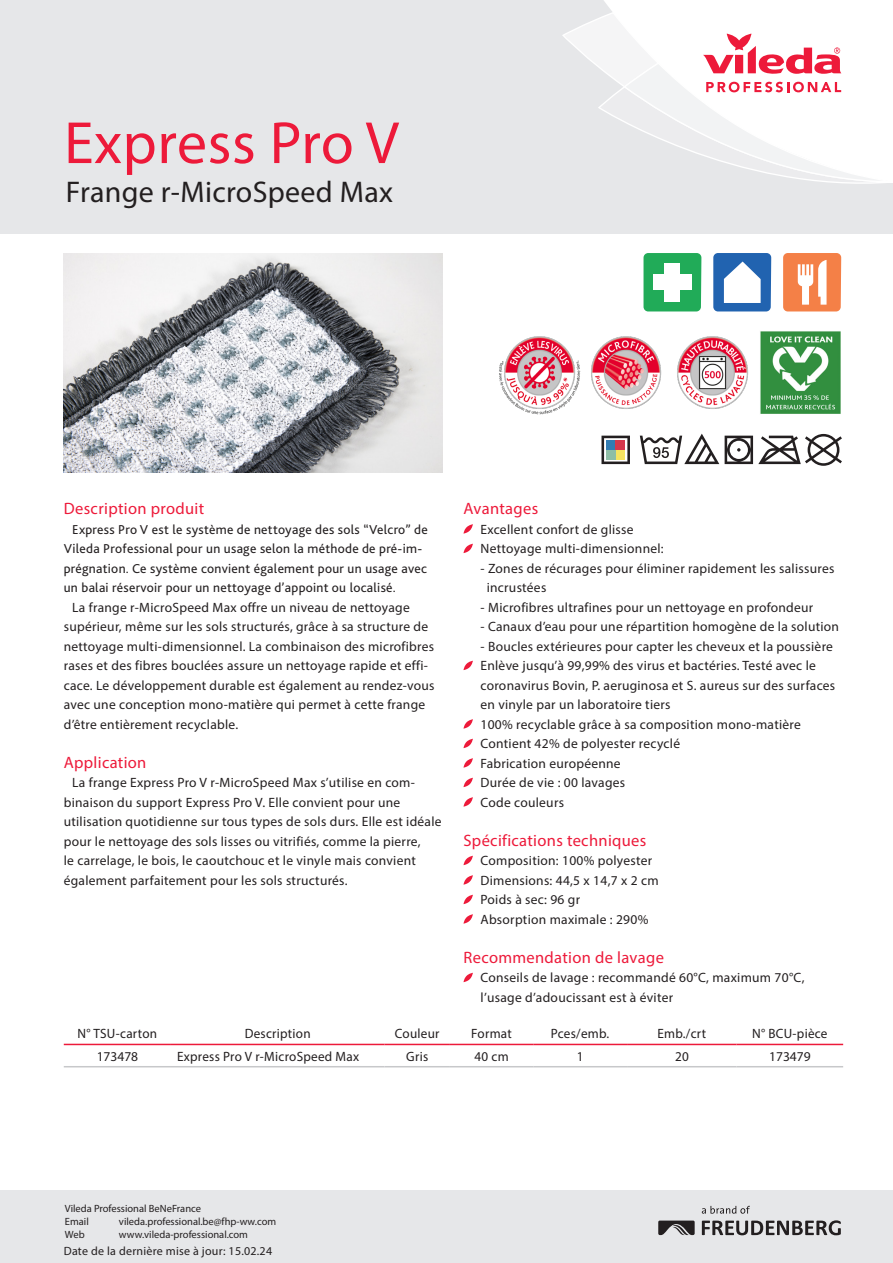
<style>
.page{position:relative;width:893px;height:1263px;background:#fff}
.page>*{position:absolute;margin:0;border:0;box-sizing:border-box;transform-origin:0 0}
.Headline{font:60px "Myriad Pro";letter-spacing:.01em;color:#ed1a3a}
.Subline{font:30px "Myriad Pro";letter-spacing:.01em;color:#231f20}
.Copy_cross_heading{font:16.5px "Myriad Pro";letter-spacing:.02em;color:#ed1a3a}
.Copy_cross_heading-2{font:13.5px/19.5px "Myriad Pro";letter-spacing:.02em;color:#231f20}
.Bullet_wings{font:13.5px/19.5px "Myriad Pro";letter-spacing:.02em;color:#231f20}
.Copy_cross_heading-3{font:13.5px/19.5px "Bliss";letter-spacing:.02em;color:#231f20}
.Copy_cross_heading-4{font:12px "Myriad Pro";letter-spacing:.02em;color:#231f20}
.Footer_contact_ViledaProfessional{font:10.5px "Myriad Pro";color:#231f20}
</style>
<div class="page">
<div style="left:0;top:0;width:893px;height:234px;background:#e6e7e9"></div>
<div style="left:604px;top:0;width:289px;height:11px;background:#fff"></div>
<svg style="left:562px;top:11px;width:331px;height:173px"></svg>
<div style="left:0;top:1191px;width:893px;height:72px;background:#e6e7e9"></div>
<svg style="left:702px;top:1220px;width:139px;height:15px"></svg>
<svg style="left:658px;top:1220px;width:37px;height:15px"></svg>
<svg style="left:702px;top:1206px;width:48px;height:8px"></svg>
<img style="left:64px;top:254px;width:378px;height:219px">
<svg style="left:463px;top:524px;width:10px;height:10px"></svg>
<svg style="left:463px;top:544px;width:10px;height:9px"></svg>
<svg style="left:463px;top:661px;width:10px;height:9px"></svg>
<svg style="left:463px;top:719px;width:10px;height:10px"></svg>
<svg style="left:463px;top:739px;width:10px;height:9px"></svg>
<svg style="left:463px;top:758px;width:10px;height:10px"></svg>
<svg style="left:463px;top:778px;width:10px;height:9px"></svg>
<svg style="left:463px;top:797px;width:10px;height:10px"></svg>
<svg style="left:463px;top:856px;width:10px;height:9px"></svg>
<svg style="left:463px;top:875px;width:10px;height:10px"></svg>
<svg style="left:463px;top:895px;width:10px;height:9px"></svg>
<svg style="left:463px;top:914px;width:10px;height:10px"></svg>
<svg style="left:463px;top:973px;width:10px;height:9px"></svg>
<hr style="left:64px;top:1044px;width:107px;height:1px;background:#ed1a3a">
<hr style="left:171px;top:1044px;width:213px;height:1px;background:#ed1a3a">
<hr style="left:384px;top:1044px;width:66px;height:1px;background:#ed1a3a">
<hr style="left:450px;top:1044px;width:83px;height:1px;background:#ed1a3a">
<hr style="left:533px;top:1044px;width:94px;height:1px;background:#ed1a3a">
<hr style="left:627px;top:1044px;width:109px;height:1px;background:#ed1a3a">
<hr style="left:736px;top:1044px;width:107px;height:1px;background:#ed1a3a">
<hr style="left:64px;top:1066px;width:107px;height:1px;background:#c7c8ca">
<hr style="left:171px;top:1066px;width:213px;height:1px;background:#c7c8ca">
<hr style="left:384px;top:1066px;width:66px;height:1px;background:#c7c8ca">
<hr style="left:450px;top:1066px;width:83px;height:1px;background:#c7c8ca">
<hr style="left:533px;top:1066px;width:94px;height:1px;background:#c7c8ca">
<hr style="left:627px;top:1066px;width:109px;height:1px;background:#c7c8ca">
<hr style="left:736px;top:1066px;width:107px;height:1px;background:#c7c8ca">
<img style="left:760px;top:331px;width:81px;height:83px">
<img style="left:677px;top:336px;width:71px;height:73px">
<img style="left:591px;top:336px;width:71px;height:73px">
<img style="left:499px;top:336px;width:81px;height:78px">
<svg style="left:601px;top:436px;width:29px;height:28px"></svg>
<svg style="left:725px;top:434px;width:117px;height:32px"></svg>
<svg style="left:640px;top:434px;width:79px;height:30px"></svg>
<div style="left:643px;top:253px;width:58px;height:58px;background:#21ab58"></div>
<div style="left:665px;top:263px;width:15px;height:39px;background:#fff"></div>
<div style="left:653px;top:274px;width:39px;height:16px;background:#fff"></div>
<svg style="left:713px;top:253px;width:58px;height:58px"></svg>
<svg style="left:783px;top:253px;width:58px;height:58px"></svg>
<p class="Headline" style="left:64px;top:106px;width:336px">Express Pro V</p>
<p class="Subline" style="left:66px;top:173px;width:329px">Frange r-MicroSpeed Max</p>
<p class="Copy_cross_heading" style="left:64px;top:498px;width:142px">Description produit</p>
<p class="Copy_cross_heading-3" style="left:64px;top:519px;width:366px;text-indent:9px">Express Pro V est le système de nettoyage des sols “Velcro” de Vileda Professional pour un usage selon la méthode de pré-im&shy;prégnation. Ce système convient également pour un usage avec un balai réservoir pour un nettoyage d’appoint ou localisé.</p>
<p class="Copy_cross_heading-2" style="left:64px;top:597px;width:372px;text-indent:9px">La frange r-MicroSpeed Max offre un niveau de nettoyage supérieur, même sur les sols structurés, grâce à sa structure de nettoyage multi-dimensionnel. La combinaison des microfibres rases et des fibres bouclées assure un nettoyage rapide et effi&shy;cace. Le développement durable est également au rendez-vous avec une conception mono-matière qui permet à cette frange d’être entièrement recyclable.</p>
<p class="Copy_cross_heading" style="left:64px;top:752px;width:84px">Application</p>
<p class="Copy_cross_heading-2" style="left:64px;top:773px;width:379px;text-indent:9px">La frange Express Pro V r-MicroSpeed Max s’utilise en com&shy;binaison du support Express Pro V. Elle convient pour une utilisation quotidienne sur tous types de sols durs. Elle est idéale pour le nettoyage des sols lisses ou vitrifiés, comme la pierre,<br>le carrelage, le bois, le caoutchouc et le vinyle mais convient également parfaitement pour les sols structurés.</p>
<p class="Copy_cross_heading" style="left:463px;top:498px;width:76px">Avantages</p>
<p class="Bullet_wings" style="left:480px;top:519px;width:155px">Excellent confort de glisse</p>
<p class="Bullet_wings" style="left:480px;top:539px;width:185px">Nettoyage multi-dimensionnel:</p>
<p class="Bullet_wings" style="left:487px;top:558px;width:349px;text-indent:-6px">- Zones de récurages pour éliminer rapidement les salissures incrustées</p>
<p class="Bullet_wings" style="left:480px;top:597px;width:334px">- Microfibres ultrafines pour un nettoyage en profondeur</p>
<p class="Bullet_wings" style="left:480px;top:617px;width:360px">- Canaux d’eau pour une répartition homogène de la solution</p>
<p class="Bullet_wings" style="left:480px;top:636px;width:354px">- Boucles extérieures pour capter les cheveux et la poussière</p>
<p class="Bullet_wings" style="left:480px;top:656px;width:356px">Enlève jusqu’à 99,99% des virus et bactéries. Testé avec le coronavirus Bovin, P. aeruginosa et S. aureus sur des surfaces en vinyle par un laboratoire tiers</p>
<p class="Bullet_wings" style="left:480px;top:714px;width:322px">100% recyclable grâce à sa composition mono-matière</p>
<p class="Bullet_wings" style="left:480px;top:734px;width:201px">Contient 42% de polyester recyclé</p>
<p class="Bullet_wings" style="left:480px;top:753px;width:142px">Fabrication européenne</p>
<p class="Bullet_wings" style="left:480px;top:773px;width:146px">Durée de vie : 00 lavages</p>
<p class="Bullet_wings" style="left:480px;top:792px;width:85px">Code couleurs</p>
<p class="Copy_cross_heading" style="left:463px;top:830px;width:184px">Spécifications techniques</p>
<p class="Bullet_wings" style="left:480px;top:851px;width:173px">Composition: 100% polyester</p>
<p class="Bullet_wings" style="left:480px;top:870px;width:180px">Dimensions: 44,5 x 14,7 x 2 cm</p>
<p class="Bullet_wings" style="left:480px;top:890px;width:101px">Poids à sec: 96 gr</p>
<p class="Bullet_wings" style="left:480px;top:909px;width:169px">Absorption maximale : 290%</p>
<p class="Copy_cross_heading" style="left:463px;top:947px;width:202px">Recommendation de lavage</p>
<p class="Bullet_wings" style="left:480px;top:968px;width:325px">Conseils de lavage : recommandé 60°C, maximum 70°C, l’usage d’adoucissant est à éviter</p>
<p class="Copy_cross_heading-2" style="left:78px;top:1024px;width:81px">N° TSU-carton</p>
<p class="Copy_cross_heading-2" style="left:245px;top:1024px;width:68px">Description</p>
<p class="Copy_cross_heading-2" style="left:395px;top:1024px;width:46px">Couleur</p>
<p class="Copy_cross_heading-2" style="left:471px;top:1024px;width:42px">Format</p>
<p class="Copy_cross_heading-2" style="left:551px;top:1024px;width:60px">Pces/emb.</p>
<p class="Copy_cross_heading-2" style="left:657px;top:1024px;width:50px">Emb./crt</p>
<p class="Copy_cross_heading-2" style="left:752px;top:1024px;width:77px">N° BCU-pièce</p>
<p class="Copy_cross_heading-2" style="left:97px;top:1046px;width:43px">173478</p>
<p class="Copy_cross_heading-2" style="left:177px;top:1046px;width:184px">Express Pro V r-MicroSpeed Max</p>
<p class="Copy_cross_heading-2" style="left:406px;top:1046px;width:23px">Gris</p>
<p class="Copy_cross_heading-2" style="left:475px;top:1046px;width:36px">40 cm</p>
<p class="Copy_cross_heading-2" style="left:577px;top:1046px;width:8px">1</p>
<p class="Copy_cross_heading-2" style="left:675px;top:1046px;width:15px">20</p>
<p class="Copy_cross_heading-2" style="left:769px;top:1046px;width:43px">173479</p>
<p class="Footer_contact_ViledaProfessional" style="left:65px;top:1202px;width:138px">Vileda Professional BeNeFrance</p>
<p class="Footer_contact_ViledaProfessional" style="left:65px;top:1215px;width:25px">Email</p>
<p class="Footer_contact_ViledaProfessional" style="left:119px;top:1215px;width:159px">vileda.professional.be@fhp-ww.com</p>
<p class="Footer_contact_ViledaProfessional" style="left:65px;top:1228px;width:21px">Web</p>
<p class="Footer_contact_ViledaProfessional" style="left:119px;top:1228px;width:131px">www.vileda-professional.com</p>
<p class="Copy_cross_heading-4" style="left:64px;top:1244px;width:210px">Date de la dernière mise à jour: 15.02.24</p>
</div>
